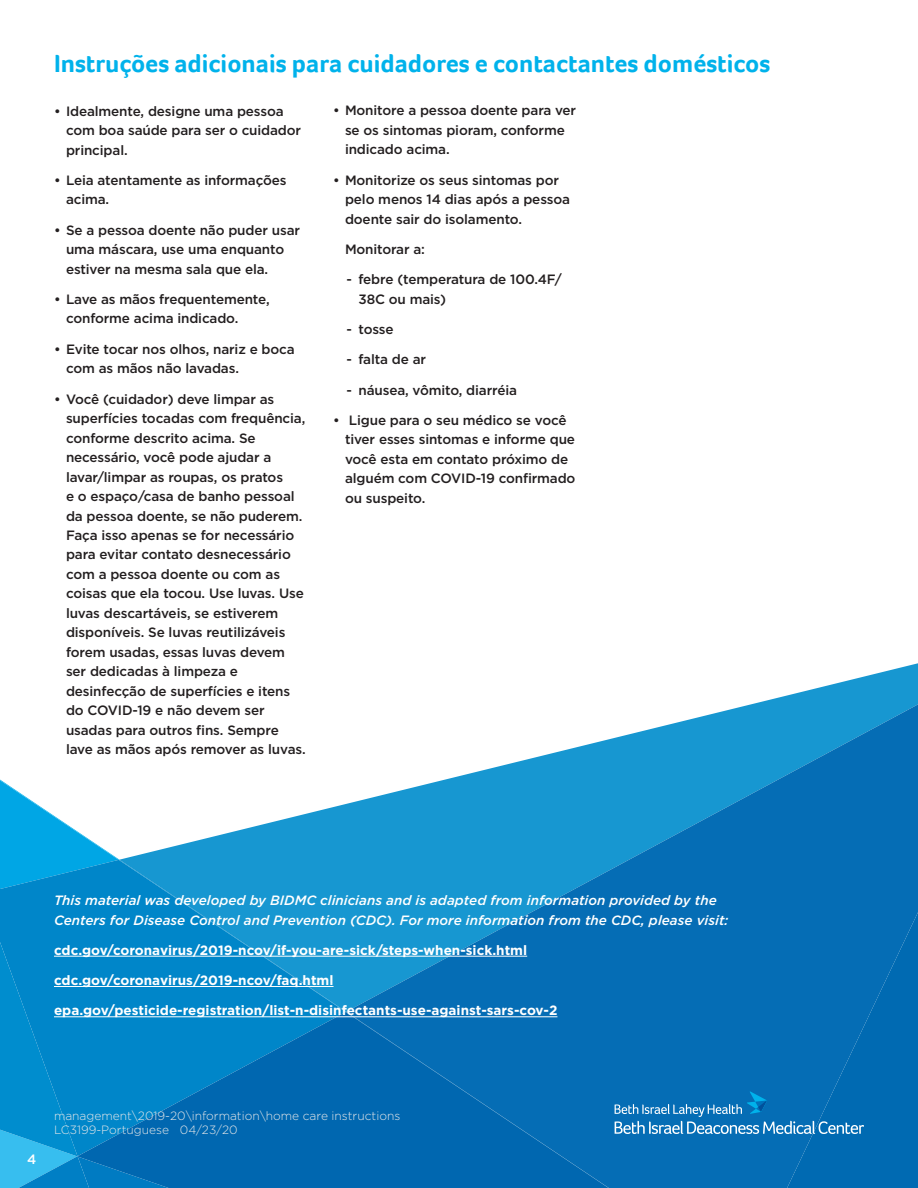
<style>
.page{position:relative;width:918px;height:1188px;background:#fff}
.page>*{position:absolute;margin:0;border:0;box-sizing:border-box;transform-origin:0 0}
.t1{font:700 25.5px "Foco";color:#00b2eb}
.t2{font:500 13.5px/19.5px "Gotham";letter-spacing:-.01em;color:#231f20}
.t3{font:700 13.5px "Gotham";color:#fff}
.t4{font:italic 500 13.5px/19.5px "Gotham";color:#fff}
.t5{font:500 13.5px "Gotham";color:#fff}
.t6{font:300 12px/14.4px "Gotham";color:#e6e7e9}
</style>
<div class="page">
<svg style="left:529px;top:706px;width:215px;height:53px"></svg>
<svg style="left:744px;top:663px;width:174px;height:525px;background:#2084c2"></svg>
<svg style="left:0;top:759px;width:864px;height:429px;background:#1c87c5"></svg>
<h1 class="t1" style="left:54px;top:47px;width:718px">Instruções adicionais para cuidadores e contactantes domésticos</h1>
<p class="t2" style="left:66px;top:101px;width:237px;text-indent:-12px">• Idealmente, designe uma pessoa com boa saúde para ser o cuidador principal.</p>
<p class="t2" style="left:66px;top:170px;width:222px;text-indent:-12px">• Leia atentamente as informações acima.</p>
<p class="t2" style="left:66px;top:220px;width:236px;text-indent:-12px">• Se a pessoa doente não puder usar uma máscara, use uma enquanto estiver na mesma sala que ela.</p>
<p class="t2" style="left:66px;top:289px;width:205px;text-indent:-12px">• Lave as mãos frequentemente, conforme acima indicado.</p>
<p class="t2" style="left:66px;top:339px;width:230px;text-indent:-12px">• Evite tocar nos olhos, nariz e boca com as mãos não lavadas.</p>
<p class="t2" style="left:66px;top:389px;width:241px;text-indent:-12px">• Você (cuidador) deve limpar as superfícies tocadas com frequência, conforme descrito acima. Se necessário, você pode ajudar a lavar/limpar as roupas, os pratos<br>e o espaço/casa de banho pessoal da pessoa doente, se não puderem.<br>Faça isso apenas se for necessário para evitar contato desnecessário com a pessoa doente ou com as coisas que ela tocou. Use luvas. Use luvas descartáveis, se estiverem disponíveis. Se luvas reutilizáveis forem usadas, essas luvas devem ser dedicadas à limpeza e desinfecção de superfícies e itens do COVID-19 e não devem ser usadas para outros fins. Sempre lave as mãos após remover as luvas.</p>
<p class="t2" style="left:345px;top:101px;width:233px;text-indent:-12px">• Monitore a pessoa doente para ver se os sintomas pioram, conforme indicado acima.</p>
<p class="t2" style="left:345px;top:170px;width:227px;text-indent:-12px">• Monitorize os seus sintomas por pelo menos 14 dias após a pessoa doente sair do isolamento.</p>
<p class="t2" style="left:345px;top:239px;width:82px">Monitorar a:</p>
<p class="t2" style="left:359px;top:270px;width:205px;text-indent:-12px">- febre (temperatura de 100.4F/<br>38C ou mais)</p>
<p class="t2" style="left:347px;top:319px;width:49px">- tosse</p>
<p class="t2" style="left:347px;top:350px;width:81px">- falta de ar</p>
<p class="t2" style="left:347px;top:380px;width:172px">- náusea, vômito, diarréia</p>
<p class="t2" style="left:345px;top:410px;width:232px;text-indent:-12px">• Ligue para o seu médico se você tiver esses sintomas e informe que você esta em contato próximo de alguém com COVID-19 confirmado ou suspeito.</p>
<p class="t4" style="left:54px;top:890px;width:676px">This material was developed by BIDMC clinicians and is adapted from information provided by the<br>Centers for Disease Control and Prevention (CDC). For more information from the CDC, please visit:</p>
<p class="t3" style="left:54px;top:941px;width:475px">cdc.gov/coronavirus/2019-ncov/if-you-are-sick/steps-when-sick.html</p>
<p class="t3" style="left:54px;top:971px;width:281px">cdc.gov/coronavirus/2019-ncov/faq.html</p>
<p class="t3" style="left:54px;top:1002px;width:505px">epa.gov/pesticide-registration/list-n-disinfectants-use-against-sars-cov-2</p>
<p class="t5" style="left:27px;top:1150px;width:11px">4</p>
<p class="t6" style="left:54px;top:1108px;width:348px">management\2019-20\information\home care instructions<br>LC3199-Portuguese 04/23/20</p>
</div>
